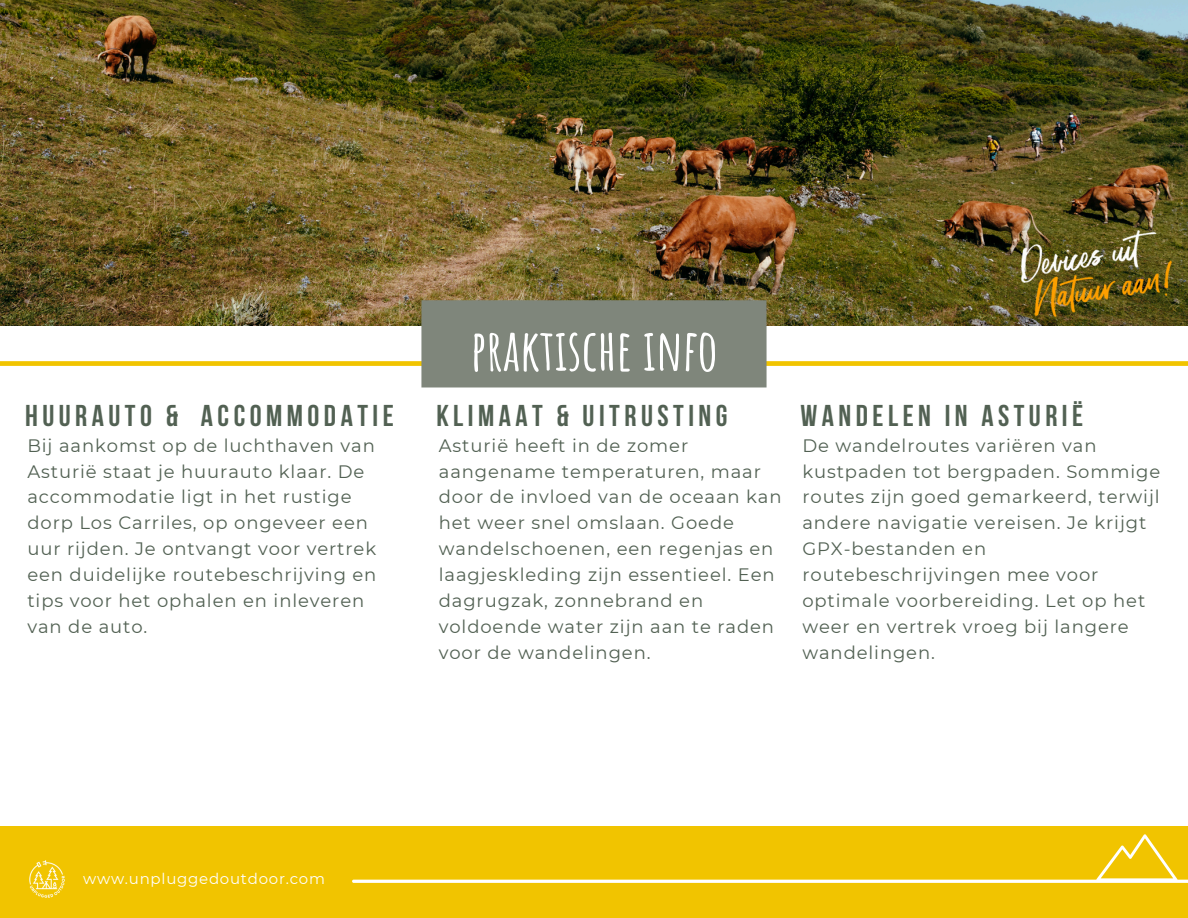
<style>
.page{position:relative;width:1188px;height:918px;background:#fff}
.page>*{position:absolute;margin:0;border:0;box-sizing:border-box;transform-origin:0 0}
.t1{font:700 57px "Amatic SC";color:#fff}
.t2{font:700 30px "Bebas Neue";letter-spacing:.15em;color:#526153}
.t3{font:18px/25.8px "Montserrat";letter-spacing:.05em;color:#526153}
.t4{font:15px "Montserrat";letter-spacing:.05em;color:#fff}
</style>
<div class="page">
<img style="left:0;top:0;width:1188px;height:300px">
<div style="left:0;top:826px;width:1188px;height:92px;background:#f1c400"></div>
<svg style="left:0;top:300px;width:1188px;height:87px"></svg>
<img style="left:29px;top:860px;width:36px;height:38px">
<img style="left:1021px;top:230px;width:150px;height:87px">
<svg style="left:352px;top:834px;width:836px;height:49px"></svg>
<p class="t2" style="left:25px;top:403px;width:370px">HUURAUTO &amp; ACCOMMODATIE</p>
<h1 class="t3" style="left:27px;top:432px;width:351px">Bij aankomst op de luchthaven van<br>Asturië staat je huurauto klaar. De accommodatie ligt in het rustige dorp Los Carriles, op ongeveer een uur rijden. Je ontvangt voor vertrek een duidelijke routebeschrijving en tips voor het ophalen en inleveren van de auto.</h1>
<p class="t1" style="left:470px;top:313px;width:249px">PRAKTISCHE INFO</p>
<p class="t2" style="left:436px;top:403px;width:293px">KLIMAAT &amp; UITRUSTING</p>
<h2 class="t3" style="left:439px;top:432px;width:344px">Asturië heeft in de zomer aangename temperaturen, maar door de invloed van de oceaan kan het weer snel omslaan. Goede wandelschoenen, een regenjas en laagjeskleding zijn essentieel. Een dagrugzak, zonnebrand en voldoende water zijn aan te raden voor de wandelingen.</h2>
<h2 class="t2" style="left:800px;top:403px;width:284px">WANDELEN IN ASTURIË</h2>
<h2 class="t3" style="left:802px;top:432px;width:359px">De wandelroutes variëren van kustpaden tot bergpaden. Sommige routes zijn goed gemarkeerd, terwijl andere navigatie vereisen. Je krijgt<br>GPX-bestanden en routebeschrijvingen mee voor optimale voorbereiding. Let op het weer en vertrek vroeg bij langere wandelingen.</h2>
<p class="t4" style="left:83px;top:869px;width:243px">www.unpluggedoutdoor.com</p>
</div>
